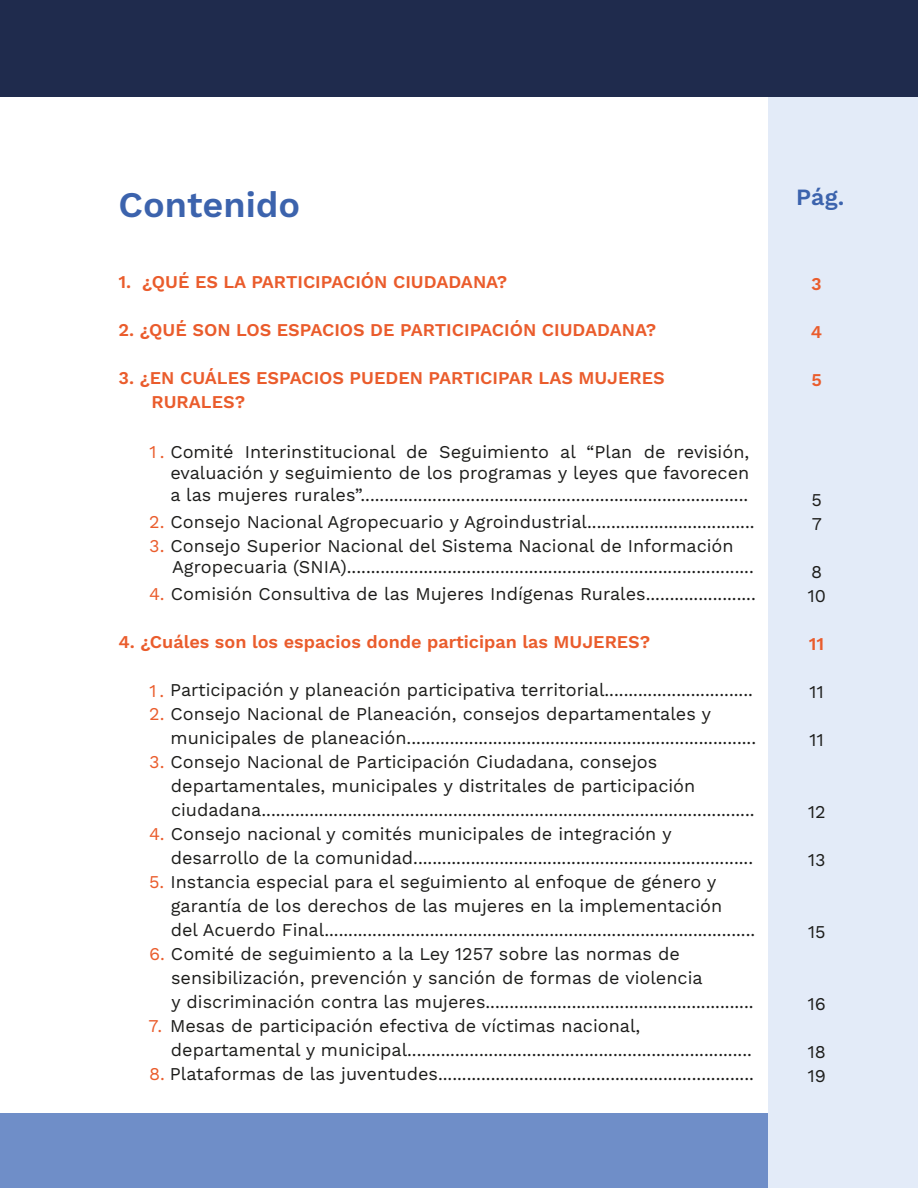
<style>
.page{position:relative;width:918px;height:1188px;background:#fff}
.page>*{position:absolute;margin:0;border:0;box-sizing:border-box;transform-origin:0 0}
.t1{font:600 36px "Work Sans";color:#3c63ad}
.t2{font:600 23.25px "Work Sans";color:#3c63ad}
.t3{font:18px/24px "Work Sans";color:#1d1d1b}
.t4{font:600 18px/24px "Work Sans";color:#ea5c2c}
.s1{color:#ea5c2c}
</style>
<div class="page">
<div style="left:0;top:1114px;width:918px;height:74px;background:#6f8ec8"></div>
<div style="left:768px;top:24px;width:150px;height:1164px;background:#e3ebf8"></div>
<div style="left:0;top:0;width:918px;height:97px;background:#1f2b4d"></div>
<h1 class="t1" style="left:119px;top:183px;width:183px">Contenido</h1>
<p class="t4" style="left:118px;top:271px;width:390px">1. ¿QUÉ ES LA PARTICIPACIÓN CIUDADANA?</p>
<p class="t4" style="left:118px;top:319px;width:539px">2. ¿QUÉ SON LOS ESPACIOS DE PARTICIPACIÓN CIUDADANA?</p>
<p class="t4" style="left:152px;top:367px;width:515px;text-indent:-33px">3. ¿EN CUÁLES ESPACIOS PUEDEN PARTICIPAR LAS MUJERES<br>RURALES?</p>
<p class="t3" style="left:170px;top:442px;width:580px;line-height:21.6px;text-align:justify;text-indent:-21px"><span class="s1">1 .</span> Comité Interinstitucional de Seguimiento al “Plan de revisión, evaluación y seguimiento de los programas y leyes que favorecen a las mujeres rurales”.................................................................................</p>
<p class="t3" style="left:149px;top:511px;width:607px"><span class="s1">2.</span> Consejo Nacional Agropecuario y Agroindustrial...................................</p>
<p class="t3" style="left:149px;top:535px;width:586px"><span class="s1">3.</span> Consejo Superior Nacional del Sistema Nacional de Información</p>
<p class="t3" style="left:149px;top:583px;width:608px"><span class="s1">4.</span> Comisión Consultiva de las Mujeres Indígenas Rurales.......................</p>
<p class="t4" style="left:118px;top:631px;width:533px">4. ¿Cuáles son los espacios donde participan las MUJERES?</p>
<p class="t3" style="left:149px;top:679px;width:605px"><span class="s1">1 .</span> Participación y planeación participativa territorial...............................</p>
<p class="t3" style="left:171px;top:703px;width:587px;text-indent:-21px"><span class="s1">2.</span> Consejo Nacional de Planeación, consejos departamentales y municipales de planeación.........................................................................</p>
<p class="t3" style="left:171px;top:751px;width:585px;text-indent:-22px"><span class="s1">3.</span> Consejo Nacional de Participación Ciudadana, consejos departamentales, municipales y distritales de participación ciudadana.......................................................................................................</p>
<p class="t3" style="left:171px;top:823px;width:584px;text-indent:-22px"><span class="s1">4.</span> Consejo nacional y comités municipales de integración y desarrollo de la comunidad.......................................................................</p>
<p class="t3" style="left:171px;top:871px;width:586px;text-indent:-22px"><span class="s1">5.</span> Instancia especial para el seguimiento al enfoque de género y garantía de los derechos de las mujeres en la implementación<br>del Acuerdo Final..........................................................................................</p>
<p class="t3" style="left:171px;top:943px;width:584px;text-indent:-22px"><span class="s1">6.</span> Comité de seguimiento a la Ley 1257 sobre las normas de sensibilización, prevención y sanción de formas de violencia<br>y discriminación contra las mujeres........................................................</p>
<p class="t3" style="left:171px;top:1015px;width:583px;text-indent:-22px"><span class="s1">7.</span> Mesas de participación efectiva de víctimas nacional, departamental y municipal........................................................................</p>
<p class="t3" style="left:149px;top:1063px;width:606px"><span class="s1">8.</span> Plataformas de las juventudes..................................................................</p>
<p class="t3" style="left:172px;top:556px;width:583px">Agropecuaria (SNIA).....................................................................................</p>
<p class="t2" style="left:796px;top:183px;width:50px">Pág.</p>
<p class="t4" style="left:811px;top:272px;width:12px">3</p>
<p class="t4" style="left:811px;top:320px;width:13px">4</p>
<p class="t4" style="left:811px;top:368px;width:12px">5</p>
<p class="t3" style="left:811px;top:488px;width:12px">5<br>7</p>
<p class="t3" style="left:807px;top:560px;width:20px">8<br>10</p>
<p class="t4" style="left:809px;top:632px;width:17px">11</p>
<p class="t3" style="left:809px;top:680px;width:16px">11</p>
<p class="t3" style="left:809px;top:728px;width:16px">11</p>
<p class="t3" style="left:808px;top:800px;width:19px">12</p>
<p class="t3" style="left:808px;top:848px;width:19px">13</p>
<p class="t3" style="left:808px;top:920px;width:19px">15</p>
<p class="t3" style="left:807px;top:992px;width:20px">16</p>
<p class="t3" style="left:807px;top:1040px;width:20px">18<br>19</p>
</div>
